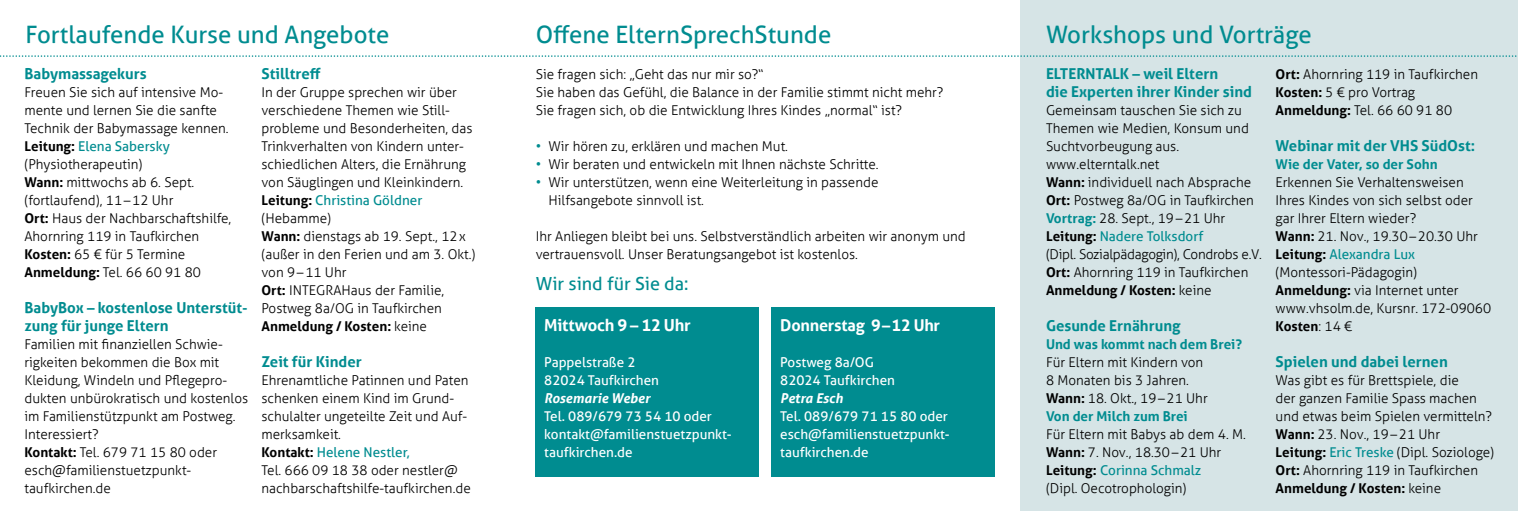
<style>
.page{position:relative;width:1518px;height:511px;background:#fff}
.page>*{position:absolute;margin:0;border:0;box-sizing:border-box;transform-origin:0 0}
.t1{font:24px "Aller";color:#008c90}
.t2{font:18px "Aller";color:#008c90}
.t3{font:700 16.5px "Aller";letter-spacing:-.015em;color:#fff}
.t4{font:700 16.2px "Aller";letter-spacing:-.015em;color:#fff}
.t5{font:700 15px/18px "Aller";color:#008c90}
.t6{font:300 13.5px/18px "Aller";color:#000}
.t7{font:13.5px/18px "Aller";color:#fff}
.t8{font:700 13.5px "Aller";color:#008c90}
.t9{font:italic 700 13.5px "Aller";color:#fff}
.s1{font-weight:400;color:#008c90}
.s2{font-weight:700}
.s3{font-weight:700;color:#008c90}
</style>
<div class="page">
<div style="left:1020px;top:0;width:498px;height:510px;background:#d6e4e6"></div>
<svg style="left:0;top:55px;width:1517px;height:2px"></svg>
<div style="left:536px;top:307px;width:223px;height:169px;background:#008c90"></div>
<div style="left:772px;top:307px;width:223px;height:169px;background:#008c90"></div>
<h1 class="t1" style="left:26px;top:20px;width:366px">Fortlaufende Kurse und Angebote</h1>
<h1 class="t1" style="left:536px;top:20px;width:297px">Offene ElternSprechStunde</h1>
<p class="t6" style="left:536px;top:65px;width:409px">Sie fragen sich: „Geht das nur mir so?“<br>Sie haben das Gefühl, die Balance in der Familie stimmt nicht mehr?<br>Sie fragen sich, ob die Entwicklung Ihres Kindes „normal“ ist?</p>
<p class="t6" style="left:536px;top:137px;width:254px"><span class="s1">•</span> Wir hören zu, erklären und machen Mut.</p>
<p class="t6" style="left:536px;top:155px;width:344px"><span class="s1">•</span> Wir beraten und entwickeln mit Ihnen nächste Schritte.</p>
<p class="t6" style="left:549px;top:173px;width:332px;text-indent:-13px"><span class="s1">•</span> Wir unterstützen, wenn eine Weiterleitung in passende<br>Hilfsangebote sinnvoll ist.</p>
<p class="t6" style="left:536px;top:227px;width:431px">Ihr Anliegen bleibt bei uns. Selbstverständlich arbeiten wir anonym und vertrauensvoll. Unser Beratungsangebot ist kostenlos.</p>
<p class="t5" style="left:261px;top:64px;width:61px">Stilltreff</p>
<p class="t6" style="left:261px;top:83px;width:216px">In der Gruppe sprechen wir über verschiedene Themen wie Still&shy;probleme und Besonderheiten, das<br>Trinkverhalten von Kindern unter&shy;schiedlichen Alters, die Ernährung von Säuglingen und Kleinkindern.<br><span class="s2">Leitung:</span> <span class="s1">Christina Göldner </span>(Hebamme)<br><span class="s2">Wann:</span> dienstags ab 19. Sept., 12x (außer in den Ferien und am 3. Okt.) von 9–11 Uhr<br><span class="s2">Ort:</span> INTEGRAHaus der Familie,<br>Postweg 8a/OG in Taufkirchen<br><span class="s2">Anmeldung / Kosten:</span> keine</p>
<p class="t5" style="left:261px;top:352px;width:102px">Zeit für Kinder</p>
<p class="t6" style="left:261px;top:371px;width:211px">Ehrenamtliche Patinnen und Paten schenken einem Kind im Grund&shy;schulalter ungeteilte Zeit und Auf&shy;merksamkeit.<br><span class="s2">Kontakt:</span> <span class="s1">Helene Nestler,<br></span>Tel. 666 09 18 38 oder nestler@ nachbarschaftshilfe-taufkirchen.de</p>
<p class="t5" style="left:24px;top:64px;width:124px">Babymassagekurs</p>
<p class="t6" style="left:24px;top:83px;width:208px">Freuen Sie sich auf intensive Mo&shy;mente und lernen Sie die sanfte<br>Technik der Babymassage kennen.<br><span class="s2">Leitung:</span> <span class="s1">Elena Sabersky </span>(Physiotherapeutin)<br><span class="s2">Wann:</span> mittwochs ab 6. Sept. (fortlaufend), 11–12 Uhr<br><span class="s2">Ort:</span> Haus der Nachbarschaftshilfe,<br>Ahornring 119 in Taufkirchen<br><span class="s2">Kosten:</span> 65 € für 5 Termine<br><span class="s2">Anmeldung:</span> Tel. 66 60 91 80</p>
<p class="t5" style="left:24px;top:298px;width:225px">BabyBox – kostenlose Unterstüt&shy;zung für junge Eltern</p>
<p class="t6" style="left:24px;top:335px;width:225px">Familien mit finanziellen Schwie&shy;rigkeiten bekommen die Box mit<br>Kleidung, Windeln und Pflegepro&shy;dukten unbürokratisch und kostenlos im Familienstützpunkt am Postweg.<br>Interessiert?<br><span class="s2">Kontakt:</span> Tel. 679 71 15 80 oder esch@familienstuetzpunkt&shy;taufkirchen.de</p>
<h2 class="t2" style="left:536px;top:272px;width:154px">Wir sind für Sie da:</h2>
<p class="t3" style="left:544px;top:314px;width:148px">Mittwoch 9 – 12 Uhr</p>
<p class="t7" style="left:544px;top:353px;width:116px">Pappelstraße 2<br>82024 Taufkirchen</p>
<p class="t9" style="left:544px;top:389px;width:107px">Rosemarie Weber</p>
<p class="t7" style="left:544px;top:407px;width:189px">Tel. 089/679 73 54 10 oder kontakt@familienstuetzpunkt&shy;taufkirchen.de</p>
<p class="t4" style="left:780px;top:315px;width:161px">Donnerstag 9–12 Uhr</p>
<p class="t7" style="left:780px;top:353px;width:116px">Postweg 8a/OG<br>82024 Taufkirchen</p>
<p class="t9" style="left:780px;top:389px;width:64px">Petra Esch</p>
<p class="t7" style="left:780px;top:407px;width:171px">Tel. 089/679 71 15 80 oder esch@familienstuetzpunkt&shy;taufkirchen.de</p>
<h1 class="t1" style="left:1046px;top:20px;width:267px">Workshops und Vorträge</h1>
<p class="t5" style="left:1046px;top:64px;width:208px">ELTERNTALK – weil Eltern<br>die Experten ihrer Kinder sind</p>
<p class="t6" style="left:1046px;top:101px;width:217px">Gemeinsam tauschen Sie sich zu<br>Themen wie Medien, Konsum und<br>Suchtvorbeugung aus. www.elterntalk.net<br><span class="s2">Wann:</span> individuell nach Absprache<br><span class="s2">Ort:</span> Postweg 8a/OG in Taufkirchen<br><span class="s3">Vortrag:</span> 28. Sept., 19–21 Uhr<br><span class="s2">Leitung:</span> <span class="s1">Nadere Tolksdorf<br></span>(Dipl. Sozialpädagogin), Condrobs e.V.<br><span class="s2">Ort:</span> Ahornring 119 in Taufkirchen<br><span class="s2">Anmeldung / Kosten:</span> keine</p>
<p class="t5" style="left:1046px;top:316px;width:136px">Gesunde Ernährung</p>
<p class="t8" style="left:1046px;top:335px;width:198px">Und was kommt nach dem Brei?</p>
<p class="t6" style="left:1046px;top:353px;width:163px">Für Eltern mit Kindern von<br>8 Monaten bis 3 Jahren.<br><span class="s2">Wann:</span> 18. Okt., 19–21 Uhr<br><span class="s3">Von der Milch zum Brei</span></p>
<p class="t6" style="left:1046px;top:425px;width:201px">Für Eltern mit Babys ab dem 4. M.<br><span class="s2">Wann:</span> 7. Nov., 18.30–21 Uhr<br><span class="s2">Leitung:</span> <span class="s1">Corinna Schmalz<br></span>(Dipl. Oecotrophologin)</p>
<p class="t6" style="left:1276px;top:65px;width:204px"><span class="s2">Ort:</span> Ahornring 119 in Taufkirchen<br><span class="s2">Kosten:</span> 5 € pro Vortrag<br><span class="s2">Anmeldung:</span> Tel. 66 60 91 80</p>
<p class="t5" style="left:1276px;top:136px;width:201px">Webinar mit der VHS SüdOst:</p>
<p class="t8" style="left:1276px;top:155px;width:164px">Wie der Vater, so der Sohn</p>
<p class="t6" style="left:1276px;top:173px;width:217px">Erkennen Sie Verhaltensweisen<br>Ihres Kindes von sich selbst oder gar Ihrer Eltern wieder?<br><span class="s2">Wann:</span> 21. Nov., 19.30–20.30 Uhr<br><span class="s2">Leitung:</span> <span class="s1">Alexandra Lux </span>(Montessori-Pädagogin)<br><span class="s2">Anmeldung:</span> via Internet unter www.vhsolm.de, Kursnr. 172-09060<br><span class="s2">Kosten</span>: 14 €</p>
<p class="t5" style="left:1276px;top:352px;width:174px">Spielen und dabei lernen</p>
<p class="t6" style="left:1276px;top:371px;width:220px">Was gibt es für Brettspiele, die<br>der ganzen Familie Spass machen und etwas beim Spielen vermitteln?<br><span class="s2">Wann:</span> 23. Nov., 19–21 Uhr<br><span class="s2">Leitung:</span> <span class="s1">Eric Treske</span> (Dipl. Soziologe)<br><span class="s2">Ort:</span> Ahornring 119 in Taufkirchen<br><span class="s2">Anmeldung / Kosten:</span> keine</p>
</div>
